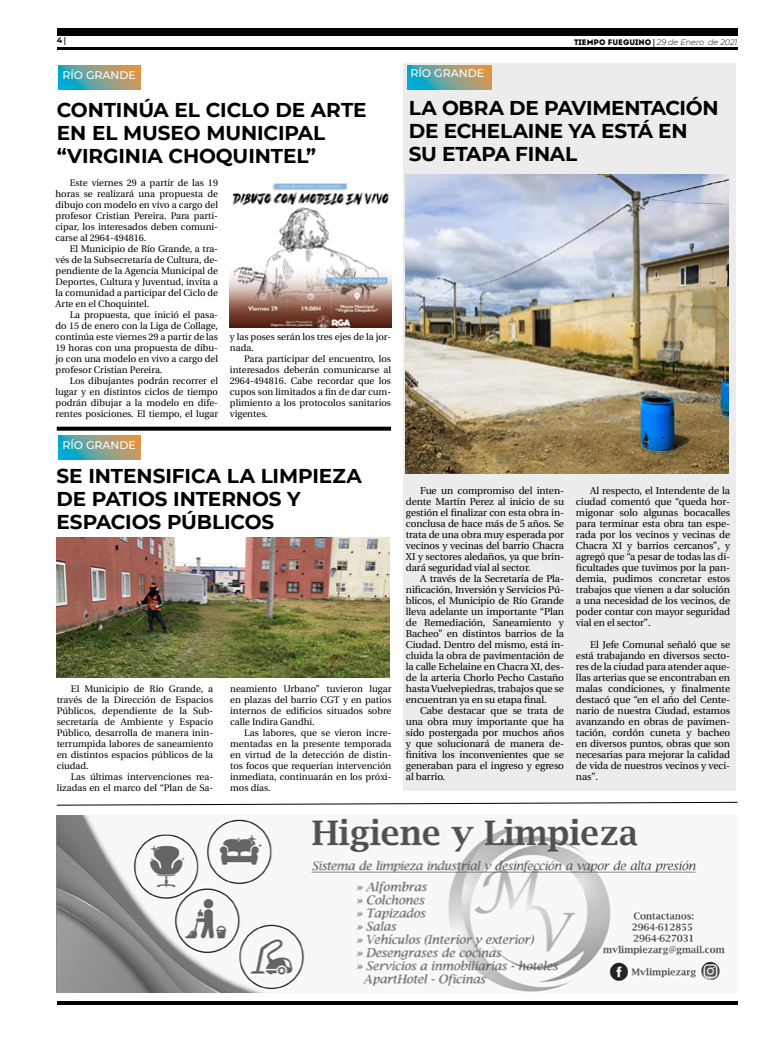
<style>
.page{position:relative;width:780px;height:1049px;background:#fff}
.page>*{position:absolute;margin:0;border:0;box-sizing:border-box;transform-origin:0 0}
.t1{font:700 20px/23px "Montserrat";letter-spacing:-.005em;color:#000}
.t2{font:500 11px "Montserrat";color:#fff}
.t3{font:10px/11px "Utopia";letter-spacing:-.01em;color:#000;text-align:justify}
.t4{font:9.5px/11px "Utopia";color:#000;text-align:justify}
.t5{font:italic 300 8px "Montserrat";color:#000}
.t6{font:700 8px "Montserrat";color:#000}
.s1{font-family:"Utopia"}
.s2{font-family:"Intro";font-weight:400;font-style:normal}
.s3{font-family:"Utopia";font-weight:700;font-style:normal}
</style>
<div class="page">
<hr style="left:57px;top:48px;width:680px;height:2px;background:#000">
<div style="left:57px;top:28px;width:680px;height:7px;background:#000"></div>
<hr style="left:57px;top:1001px;width:680px;height:4px;background:#000">
<img style="left:57px;top:815px;width:668px;height:177px">
<svg style="left:56px;top:801px;width:682px;height:5px"></svg>
<svg style="left:58px;top:65px;width:82px;height:24px;background:#79a18f"></svg>
<div style="left:403px;top:64px;width:332px;height:727px;background:#ececed"></div>
<svg style="left:407px;top:65px;width:84px;height:24px;background:#78a18f"></svg>
<svg style="left:58px;top:435px;width:82px;height:24px;background:#79a18f"></svg>
<svg style="left:57px;top:427px;width:334px;height:4px"></svg>
<img style="left:405px;top:175px;width:324px;height:298px">
<img style="left:230px;top:183px;width:161px;height:144px">
<img style="left:57px;top:537px;width:332px;height:140px">
<p class="t6" style="left:57px;top:34px;width:11px">4<span class="s1">|</span></p>
<p class="t5" style="left:574px;top:36px;width:165px"><span class="s2">TIEMPO FUEGUINO</span> <span class="s3">|</span> 29 de Enero de 2021</p>
<p class="t2" style="left:62px;top:67px;width:75px">RÍO GRANDE</p>
<h1 class="t1" style="left:57px;top:97px;width:311px">CONTINÚA EL CICLO DE ARTE<br>EN EL MUSEO MUNICIPAL “VIRGINIA CHOQUINTEL”</h1>
<p class="t4" style="left:56px;top:178px;width:164px;text-indent:14px">Este viernes 29 a partir de las 19 horas se realizará una propuesta de dibujo con modelo en vivo a cargo del profesor Cristian Pereira. Para parti&shy;cipar, los interesados deben comuni&shy;carse al 2964-494816.</p>
<p class="t4" style="left:56px;top:244px;width:164px;text-indent:14px">El Municipio de Río Grande, a tra&shy;vés de la Subsecretaría de Cultura, de&shy;pendiente de la Agencia Municipal de Deportes, Cultura y Juventud, invita a la comunidad a participar del Ciclo de Arte en el Choquintel.</p>
<p class="t4" style="left:56px;top:310px;width:164px;text-indent:14px">La propuesta, que inició el pasa&shy;do 15 de enero con la Liga de Collage, continúa este viernes 29 a partir de las 19 horas con una propuesta de dibu&shy;jo con una modelo en vivo a cargo del profesor Cristian Pereira.</p>
<p class="t4" style="left:56px;top:376px;width:164px;text-indent:14px">Los dibujantes podrán recorrer el lugar y en distintos ciclos de tiempo podrán dibujar a la modelo en dife&shy;rentes posiciones. El tiempo, el lugar</p>
<p class="t2" style="left:62px;top:437px;width:75px">RÍO GRANDE</p>
<p class="t4" style="left:230px;top:332px;width:163px">y las poses serán los tres ejes de la jor&shy;nada.</p>
<p class="t4" style="left:230px;top:354px;width:163px;text-indent:14px">Para participar del encuentro, los interesados deberán comunicarse al 2964-494816. Cabe recordar que los cupos son limitados a fin de dar cum&shy;plimiento a los protocolos sanitarios vigentes.</p>
<h1 class="t1" style="left:56px;top:464px;width:307px">SE INTENSIFICA LA LIMPIEZA<br>DE PATIOS INTERNOS Y<br>ESPACIOS PÚBLICOS</h1>
<p class="t4" style="left:57px;top:684px;width:158px;text-indent:14px">El Municipio de Río Grande, a través de la Dirección de Espacios Públicos, dependiente de la Sub&shy;secretaría de Ambiente y Espacio Público, desarrolla de manera inin&shy;terrumpida labores de saneamiento en distintos espacios públicos de la ciudad.</p>
<p class="t4" style="left:57px;top:772px;width:158px;text-align:right">Las últimas intervenciones rea&shy;lizadas en el marco del “Plan de Sa-</p>
<p class="t4" style="left:230px;top:684px;width:163px">neamiento Urbano” tuvieron lugar en plazas del barrio CGT y en patios internos de edificios situados sobre calle Indira Gandhi.</p>
<p class="t4" style="left:230px;top:728px;width:163px;text-indent:14px">Las labores, que se vieron incre&shy;mentadas en la presente temporada en virtud de la detección de distin&shy;tos focos que requerían intervención inmediata, continuarán en los próxi&shy;mos días.</p>
<p class="t2" style="left:410px;top:65px;width:75px">RÍO GRANDE</p>
<h1 class="t1" style="left:409px;top:96px;width:311px">LA OBRA DE PAVIMENTACIÓN<br>DE ECHELAINE YA ESTÁ EN<br>SU ETAPA FINAL</h1>
<p class="t3" style="left:406px;top:485px;width:160px;text-indent:14px">Fue un compromiso del inten&shy;dente Martín Perez al inicio de su gestión el finalizar con esta obra in&shy;conclusa de hace más de 5 años. Se trata de una obra muy esperada por vecinos y vecinas del barrio Chacra XI y sectores aledaños, ya que brin&shy;dará seguridad vial al sector.</p>
<p class="t3" style="left:406px;top:573px;width:160px;text-indent:14px">A través de la Secretaría de Pla&shy;nificación, Inversión y Servicios Pú&shy;blicos, el Municipio de Río Grande lleva adelante un importante “Plan de Remediación, Saneamiento y Bacheo” en distintos barrios de la Ciudad. Dentro del mismo, está in&shy;cluida la obra de pavimentación de la calle Echelaine en Chacra XI, des&shy;de la arteria Chorlo Pecho Castaño hasta Vuelvepiedras, trabajos que se encuentran ya en su etapa final.</p>
<p class="t3" style="left:406px;top:705px;width:160px;text-indent:14px">Cabe destacar que se trata de una obra muy importante que ha sido postergada por muchos años y que solucionará de manera de&shy;finitiva los inconvenientes que se generaban para el ingreso y egreso al barrio.</p>
<p class="t3" style="left:576px;top:485px;width:156px;text-indent:14px">Al respecto, el Intendente de la ciudad comentó que “queda hor&shy;migonar solo algunas bocacalles para terminar esta obra tan espe&shy;rada por los vecinos y vecinas de Chacra XI y barrios cercanos”, y agregó que “a pesar de todas las di&shy;ficultades que tuvimos por la pan&shy;demia, pudimos concretar estos trabajos que vienen a dar solución a una necesidad de los vecinos, de poder contar con mayor seguridad vial en el sector”.</p>
<p class="t3" style="left:576px;top:639px;width:156px;text-indent:14px">El Jefe Comunal señaló que se está trabajando en diversos secto&shy;res de la ciudad para atender aque&shy;llas arterias que se encontraban en malas condiciones, y finalmente destacó que “en el año del Cente&shy;nario de nuestra Ciudad, estamos avanzando en obras de pavimen&shy;tación, cordón cuneta y bacheo en diversos puntos, obras que son necesarias para mejorar la calidad de vida de nuestros vecinos y veci&shy;nas”.</p>
</div>
